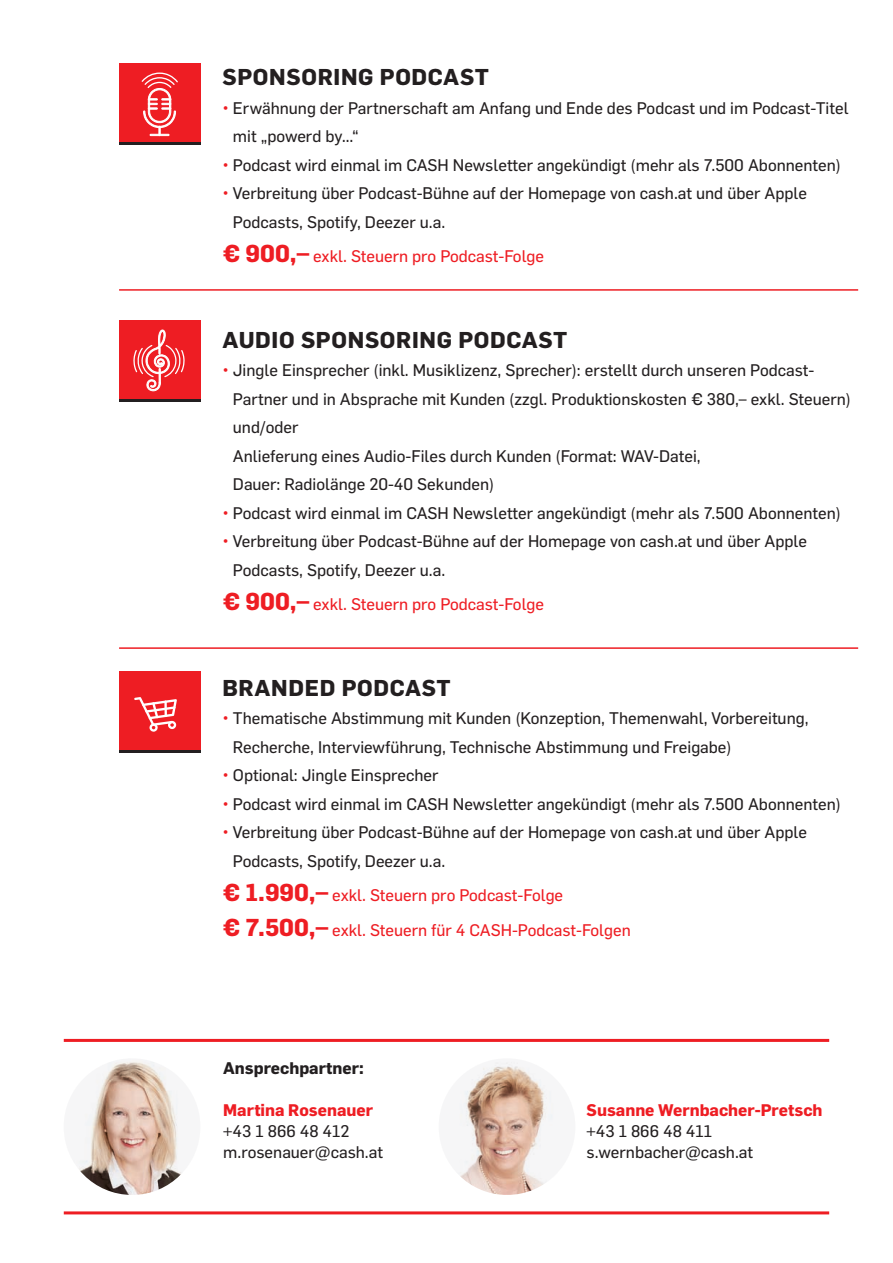
<style>
.page{position:relative;width:893px;height:1263px;background:#fff}
.page>*{position:absolute;margin:0;border:0;box-sizing:border-box;transform-origin:0 0}
.t1{font:700 22.5px "Flama";letter-spacing:.03em;color:#231f20}
.t2{font:16.5px/28.5px "Flama Basic";color:#231f20}
.t3{font:16.5px/34.5px "Flama Basic";color:#ee1d23}
.t4{font:700 16.5px "Flama";color:#ee1d23}
.t5{font:700 16.5px "Flama";color:#231f20}
.s1{color:#ee1d23}
.s2{font-family:"Flama";font-weight:700;font-size:24px}
</style>
<div class="page">
<hr style="left:64px;top:1211px;width:765px;height:3px;background:#ee1d23">
<hr style="left:64px;top:1039px;width:765px;height:3px;background:#ee1d23">
<img style="left:78px;top:1060px;width:104px;height:135px">
<img style="left:458px;top:1062px;width:95px;height:133px">
<div style="left:119px;top:64px;width:81px;height:81px;background:#ee1d23"></div>
<hr style="left:119px;top:142px;width:81px;height:3px;background:#231f20">
<svg style="left:142px;top:73px;width:36px;height:63px"></svg>
<div style="left:119px;top:671px;width:81px;height:82px;background:#ee1d23"></div>
<hr style="left:119px;top:750px;width:81px;height:3px;background:#231f20">
<svg style="left:134px;top:697px;width:43px;height:35px"></svg>
<div style="left:119px;top:320px;width:81px;height:82px;background:#ee1d23"></div>
<hr style="left:119px;top:399px;width:81px;height:3px;background:#231f20">
<svg style="left:133px;top:329px;width:52px;height:63px"></svg>
<hr style="left:119px;top:289px;width:739px;height:2px;background:#ee1d23">
<hr style="left:119px;top:647px;width:739px;height:2px;background:#ee1d23">
<h1 class="t1" style="left:222px;top:61px;width:268px">Sponsoring Podcast</h1>
<p class="t2" style="left:233px;top:93px;width:617px;text-indent:-10px"><span class="s1">•</span> Erwähnung der Partnerschaft am Anfang und Ende des Podcast und im Podcast-Titel mit „powerd by…“</p>
<p class="t2" style="left:222px;top:150px;width:620px"><span class="s1">•</span> Podcast wird einmal im CASH Newsletter angekündigt (mehr als 7.500 Abonnenten)</p>
<p class="t2" style="left:233px;top:178px;width:576px;text-indent:-10px"><span class="s1">•</span> Verbreitung über Podcast-Bühne auf der Homepage von cash.at und über Apple<br>Podcasts, Spotify, Deezer u.a.</p>
<p class="t3" style="left:222px;top:238px;width:323px"><span class="s2">€ 900,–</span> exkl. Steuern pro Podcast-Folge</p>
<h1 class="t1" style="left:222px;top:323px;width:347px">Audio Sponsoring Podcast</h1>
<p class="t2" style="left:233px;top:355px;width:619px;text-indent:-10px"><span class="s1">•</span> Jingle Einsprecher (inkl. Musiklizenz, Sprecher): erstellt durch unseren Podcast-Partner und in Absprache mit Kunden (zzgl. Produktionskosten € 380,– exkl. Steuern) und/oder<br>Anlieferung eines Audio-Files durch Kunden (Format: WAV-Datei,<br>Dauer: Radiolänge 20-40 Sekunden)</p>
<p class="t2" style="left:222px;top:497px;width:620px"><span class="s1">•</span> Podcast wird einmal im CASH Newsletter angekündigt (mehr als 7.500 Abonnenten)</p>
<p class="t2" style="left:233px;top:526px;width:576px;text-indent:-10px"><span class="s1">•</span> Verbreitung über Podcast-Bühne auf der Homepage von cash.at und über Apple<br>Podcasts, Spotify, Deezer u.a.</p>
<p class="t3" style="left:222px;top:586px;width:323px"><span class="s2">€ 900,–</span> exkl. Steuern pro Podcast-Folge</p>
<h1 class="t1" style="left:222px;top:671px;width:230px">Branded Podcast</h1>
<p class="t2" style="left:233px;top:703px;width:577px;text-indent:-10px"><span class="s1">•</span> Thematische Abstimmung mit Kunden (Konzeption, Themenwahl, Vorbereitung,<br>Recherche, Interviewführung, Technische Abstimmung und Freigabe)</p>
<p class="t2" style="left:222px;top:760px;width:217px"><span class="s1">•</span> Optional: Jingle Einsprecher</p>
<p class="t2" style="left:222px;top:789px;width:620px"><span class="s1">•</span> Podcast wird einmal im CASH Newsletter angekündigt (mehr als 7.500 Abonnenten)</p>
<p class="t2" style="left:233px;top:817px;width:576px;text-indent:-10px"><span class="s1">•</span> Verbreitung über Podcast-Bühne auf der Homepage von cash.at und über Apple<br>Podcasts, Spotify, Deezer u.a.</p>
<p class="t3" style="left:222px;top:877px;width:410px"><span class="s2">€ 1.990,–</span> exkl. Steuern pro Podcast-Folge<br><span class="s2">€ 7.500,–</span> exkl. Steuern für 4 CASH-Podcast-Folgen</p>
<p class="t5" style="left:223px;top:1056px;width:142px">Ansprechpartner:</p>
<p class="t4" style="left:223px;top:1098px;width:151px">Martina Rosenauer</p>
<p class="t2" style="left:223px;top:1120px;width:161px;line-height:21px">+43 1 866 48 412 m.rosenauer@cash.at</p>
<p class="t4" style="left:587px;top:1098px;width:237px">Susanne Wernbacher-Pretsch</p>
<p class="t2" style="left:587px;top:1120px;width:168px;line-height:21px">+43 1 866 48 411 s.wernbacher@cash.at</p>
</div>
